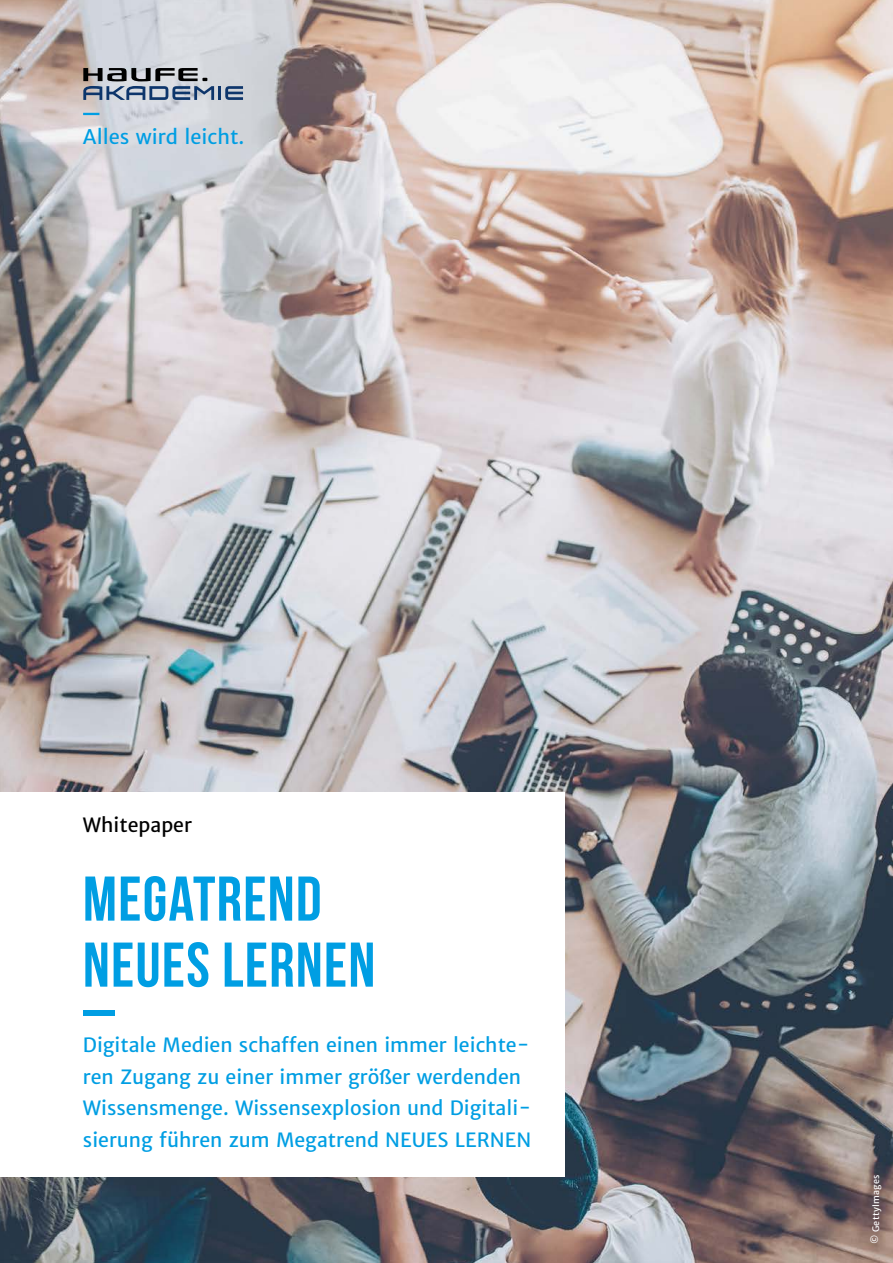
<style>
.page{position:relative;width:893px;height:1263px;background:#fff}
.page>*{position:absolute;margin:0;border:0;box-sizing:border-box;transform-origin:0 0}
.t1{font:700 63px/66px "Bebas Neue";letter-spacing:.02em;color:#009ee3}
.t2{font:19.95px "Haufe Merriweather Sans";color:#009ee3}
.t3{font:19.5px/31.5px "Haufe Merriweather Sans";color:#009ee3}
.t4{font:19.5px "Haufe Merriweather Sans";color:#000}
.t5{font:9px "Haufe Merriweather Sans";letter-spacing:.02em;color:#fff}
</style>
<div class="page">
<img style="left:0;top:0;width:893px;height:1263px">
<div style="left:0;top:792px;width:565px;height:385px;background:#fff"></div>
<hr style="left:218px;top:86px;width:3px;height:14px;background:#0d356b">
<svg style="left:225px;top:86px;width:18px;height:14px"></svg>
<svg style="left:83px;top:68px;width:131px;height:32px;background:#868f9c"></svg>
<svg style="left:83px;top:113px;width:16px;height:2px"></svg>
<p class="t2" style="left:83px;top:125px;width:163px">Alles wird leicht.</p>
<p class="t4" style="left:83px;top:813px;width:111px">Whitepaper</p>
<h1 class="t1" style="left:83px;top:865px;width:294px">MEGATREND<br>NEUES LERNEN</h1>
<h1 class="t1" style="left:83px;top:979px;width:33px">–</h1>
<p class="t3" style="left:83px;top:1029px;width:450px">Digitale Medien schaffen einen immer leichte&shy;ren Zugang zu einer immer größer werdenden Wissensmenge. Wissensexplosion und Digitali&shy;sierung führen zum Megatrend NEUES LERNEN</p>
<p class="t5" style="left:870px;top:1244px;width:71px;rotate:-90deg">© GettyImages</p>
</div>
